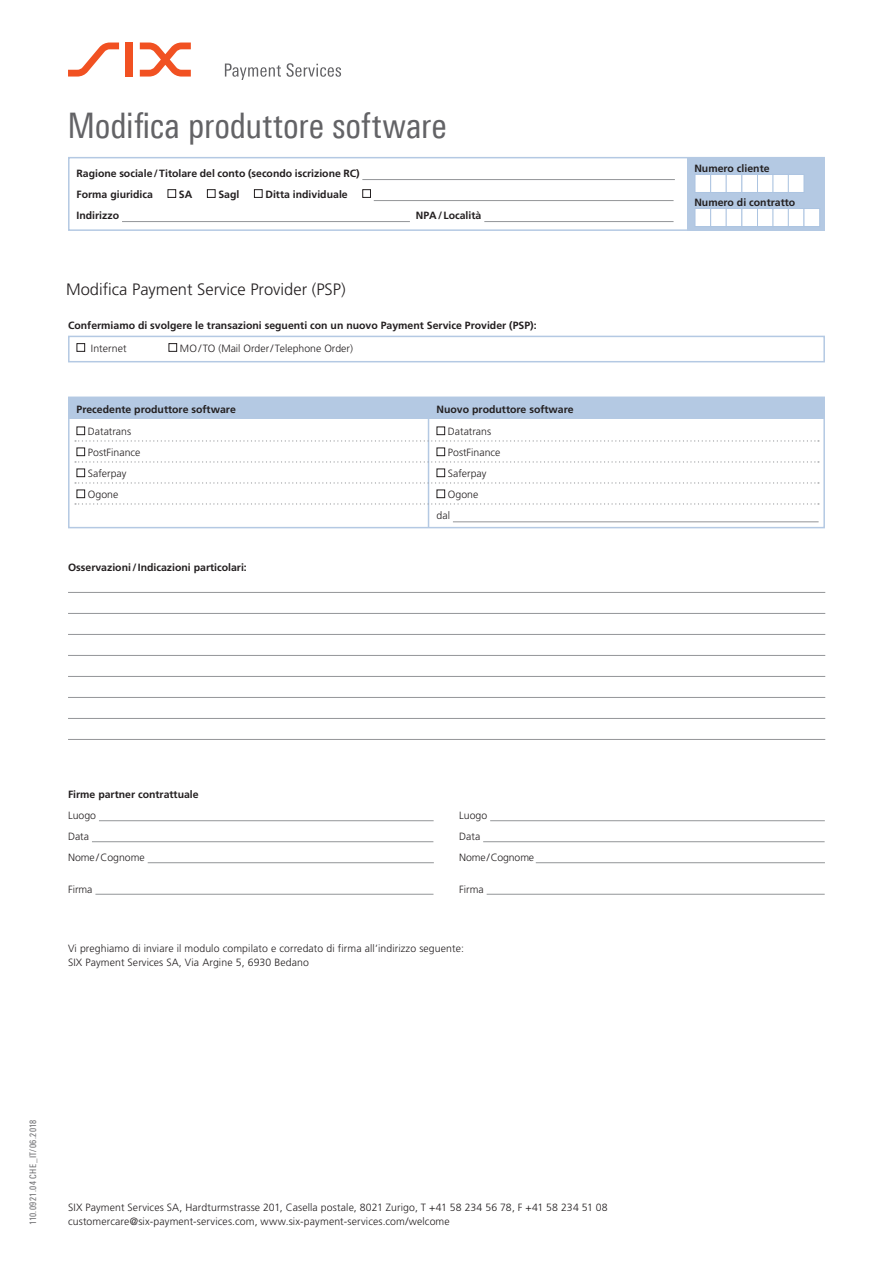
<style>
.page{position:relative;width:893px;height:1263px;background:#fff}
.page>*{position:absolute;margin:0;border:0;box-sizing:border-box;transform-origin:0 0}
.t1{font:35.25px "Linotype Univers 420 Cn";color:#636366}
.t2{font:300 16.5px "Frutiger";color:#231f20}
.t3{font:700 10.5px/21px "Frutiger";color:#231f20}
.t4{font:300 10.5px/13.5px "Frutiger";color:#231f20}
.t5{font:300 10.5px/13.5px "Frutiger LT Std";letter-spacing:.015em;color:#231f20}
.t6{font:9px "Linotype Univers 420 Cn";letter-spacing:.05em;color:#636366}
</style>
<div class="page">
<div style="left:68px;top:157px;width:757px;height:74px;border:2px solid #b4c9e3"></div>
<hr style="left:362px;top:179px;width:313px;height:1px;background:#939598">
<div style="left:168px;top:189px;width:8px;height:9px;border:1px solid #231f20"></div>
<div style="left:207px;top:189px;width:9px;height:9px;border:1px solid #231f20"></div>
<div style="left:254px;top:189px;width:9px;height:9px;border:1px solid #231f20"></div>
<div style="left:362px;top:189px;width:9px;height:9px;border:1px solid #231f20"></div>
<hr style="left:374px;top:200px;width:300px;height:1px;background:#939598">
<hr style="left:122px;top:221px;width:288px;height:1px;background:#939598">
<hr style="left:484px;top:221px;width:190px;height:1px;background:#939598">
<hr style="left:68px;top:592px;width:757px;height:1px;background:#939598">
<hr style="left:68px;top:613px;width:757px;height:1px;background:#939598">
<hr style="left:68px;top:634px;width:757px;height:1px;background:#939598">
<hr style="left:68px;top:655px;width:757px;height:1px;background:#939598">
<hr style="left:68px;top:676px;width:757px;height:1px;background:#939598">
<hr style="left:68px;top:697px;width:757px;height:1px;background:#939598">
<hr style="left:68px;top:718px;width:757px;height:1px;background:#939598">
<hr style="left:68px;top:739px;width:757px;height:1px;background:#939598">
<hr style="left:99px;top:820px;width:335px;height:1px;background:#939598">
<hr style="left:490px;top:820px;width:335px;height:1px;background:#939598">
<hr style="left:92px;top:841px;width:341px;height:1px;background:#939598">
<hr style="left:483px;top:841px;width:342px;height:1px;background:#939598">
<hr style="left:148px;top:862px;width:286px;height:1px;background:#939598">
<hr style="left:536px;top:862px;width:289px;height:1px;background:#939598">
<hr style="left:95px;top:894px;width:338px;height:1px;background:#939598">
<hr style="left:487px;top:894px;width:338px;height:1px;background:#939598">
<div style="left:68px;top:336px;width:757px;height:26px;border:2px solid #b4c9e3"></div>
<div style="left:77px;top:343px;width:8px;height:9px;border:1px solid #231f20"></div>
<div style="left:169px;top:343px;width:8px;height:9px;border:1px solid #231f20"></div>
<div style="left:68px;top:397px;width:757px;height:21px;background:#b4c9e3"></div>
<div style="left:68px;top:396px;width:757px;height:132px;border:2px solid #b4c9e3"></div>
<hr style="left:428px;top:398px;width:1px;height:129px;background:#b4c9e3">
<svg style="left:75px;top:440px;width:744px;height:2px"></svg>
<svg style="left:75px;top:461px;width:744px;height:2px"></svg>
<svg style="left:75px;top:482px;width:744px;height:2px"></svg>
<svg style="left:75px;top:503px;width:744px;height:2px"></svg>
<div style="left:77px;top:426px;width:8px;height:9px;border:1px solid #231f20"></div>
<div style="left:437px;top:426px;width:8px;height:9px;border:1px solid #231f20"></div>
<div style="left:77px;top:447px;width:8px;height:9px;border:1px solid #231f20"></div>
<div style="left:437px;top:447px;width:8px;height:9px;border:1px solid #231f20"></div>
<div style="left:77px;top:468px;width:8px;height:9px;border:1px solid #231f20"></div>
<div style="left:437px;top:468px;width:8px;height:9px;border:1px solid #231f20"></div>
<div style="left:77px;top:489px;width:8px;height:9px;border:1px solid #231f20"></div>
<div style="left:437px;top:489px;width:8px;height:9px;border:1px solid #231f20"></div>
<hr style="left:453px;top:522px;width:366px;height:1px;background:#939598">
<div style="left:688px;top:158px;width:137px;height:73px;background:#b4c9e3"></div>
<div style="left:695px;top:174px;width:16px;height:19px;background:#fff;border:1px solid #acc4e1"></div>
<div style="left:710px;top:174px;width:17px;height:19px;background:#fff;border:1px solid #acc4e1"></div>
<div style="left:726px;top:174px;width:16px;height:19px;background:#fff;border:1px solid #acc4e1"></div>
<div style="left:742px;top:174px;width:16px;height:19px;background:#fff;border:1px solid #acc4e1"></div>
<div style="left:757px;top:174px;width:16px;height:19px;background:#fff;border:1px solid #acc4e1"></div>
<div style="left:773px;top:174px;width:16px;height:19px;background:#fff;border:1px solid #acc4e1"></div>
<div style="left:788px;top:174px;width:16px;height:19px;background:#fff;border:1px solid #acc4e1"></div>
<div style="left:695px;top:208px;width:16px;height:19px;background:#fff;border:1px solid #acc4e1"></div>
<div style="left:710px;top:208px;width:17px;height:19px;background:#fff;border:1px solid #acc4e1"></div>
<div style="left:726px;top:208px;width:16px;height:19px;background:#fff;border:1px solid #acc4e1"></div>
<div style="left:742px;top:208px;width:16px;height:19px;background:#fff;border:1px solid #acc4e1"></div>
<div style="left:757px;top:208px;width:16px;height:19px;background:#fff;border:1px solid #acc4e1"></div>
<div style="left:773px;top:208px;width:16px;height:19px;background:#fff;border:1px solid #acc4e1"></div>
<div style="left:788px;top:208px;width:16px;height:19px;background:#fff;border:1px solid #acc4e1"></div>
<div style="left:804px;top:208px;width:16px;height:19px;background:#fff;border:1px solid #acc4e1"></div>
<svg style="left:68px;top:43px;width:51px;height:34px"></svg>
<div style="left:126px;top:43px;width:7px;height:34px;background:#f15122"></div>
<svg style="left:140px;top:43px;width:51px;height:34px"></svg>
<svg style="left:225px;top:63px;width:116px;height:17px"></svg>
<h1 class="t1" style="left:68px;top:105px;width:381px">Modifica produttore software</h1>
<p class="t3" style="left:77px;top:163px;width:285px">Ragione sociale/Titolare del conto (secondo iscrizione RC)<br>Forma giuridica</p>
<p class="t3" style="left:179px;top:184px;width:15px">SA</p>
<p class="t3" style="left:218px;top:184px;width:23px">Sagl</p>
<p class="t3" style="left:265px;top:184px;width:84px">Ditta individuale</p>
<p class="t3" style="left:77px;top:205px;width:44px">Indirizzo</p>
<p class="t3" style="left:416px;top:205px;width:67px">NPA/Località</p>
<h2 class="t2" style="left:66px;top:280px;width:281px">Modifica Payment Service Provider (PSP)</h2>
<p class="t3" style="left:68px;top:315px;width:470px">Confermiamo di svolgere le transazioni seguenti con un nuovo Payment Service Provider (PSP):</p>
<p class="t4" style="left:91px;top:341px;width:37px">Internet</p>
<p class="t4" style="left:180px;top:341px;width:174px">MO/ TO (Mail Order/ Telephone Order)</p>
<p class="t3" style="left:77px;top:398px;width:161px">Precedente produttore software</p>
<p class="t3" style="left:437px;top:398px;width:139px">Nuovo produttore software</p>
<p class="t4" style="left:88px;top:425px;width:45px">Datatrans</p>
<p class="t4" style="left:448px;top:425px;width:45px">Datatrans</p>
<p class="t4" style="left:88px;top:446px;width:54px">PostFinance</p>
<p class="t4" style="left:448px;top:446px;width:54px">PostFinance</p>
<p class="t4" style="left:88px;top:467px;width:40px">Saferpay</p>
<p class="t4" style="left:448px;top:467px;width:40px">Saferpay</p>
<p class="t4" style="left:88px;top:488px;width:32px">Ogone</p>
<p class="t4" style="left:437px;top:484px;width:43px;line-height:21px;text-indent:11px">Ogone dal</p>
<p class="t3" style="left:68px;top:557px;width:180px">Osservazioni/Indicazioni particolari:</p>
<p class="t3" style="left:68px;top:784px;width:132px">Firme partner contrattuale</p>
<p class="t4" style="left:68px;top:809px;width:30px">Luogo</p>
<p class="t4" style="left:459px;top:809px;width:30px">Luogo</p>
<p class="t4" style="left:68px;top:830px;width:22px">Data</p>
<p class="t4" style="left:459px;top:830px;width:22px">Data</p>
<p class="t4" style="left:68px;top:851px;width:78px">Nome /Cognome</p>
<p class="t4" style="left:459px;top:851px;width:76px">Nome/Cognome</p>
<p class="t4" style="left:68px;top:883px;width:26px">Firma</p>
<p class="t4" style="left:459px;top:883px;width:26px">Firma</p>
<p class="t4" style="left:68px;top:942px;width:397px">Vi preghiamo di inviare il modulo compilato e corredato di firma all’indirizzo seguente:<br>SIX Payment Services SA, Via Argine 5, 6930 Bedano</p>
<p class="t6" style="left:28px;top:1225px;width:107px;rotate:-90deg">110.0921.04 CHE_IT/06.2018</p>
<p class="t5" style="left:68px;top:1201px;width:541px">SIX Payment Services SA, Hardturmstrasse 201, Casella postale, 8021 Zurigo, T +41 58 234 56 78, F +41 58 234 51 08 customercare@six-payment-services.com, www.six-payment-services.com/welcome</p>
<p class="t3" style="left:694px;top:158px;width:77px">Numero cliente</p>
<p class="t3" style="left:694px;top:192px;width:102px">Numero di contratto</p>
</div>
